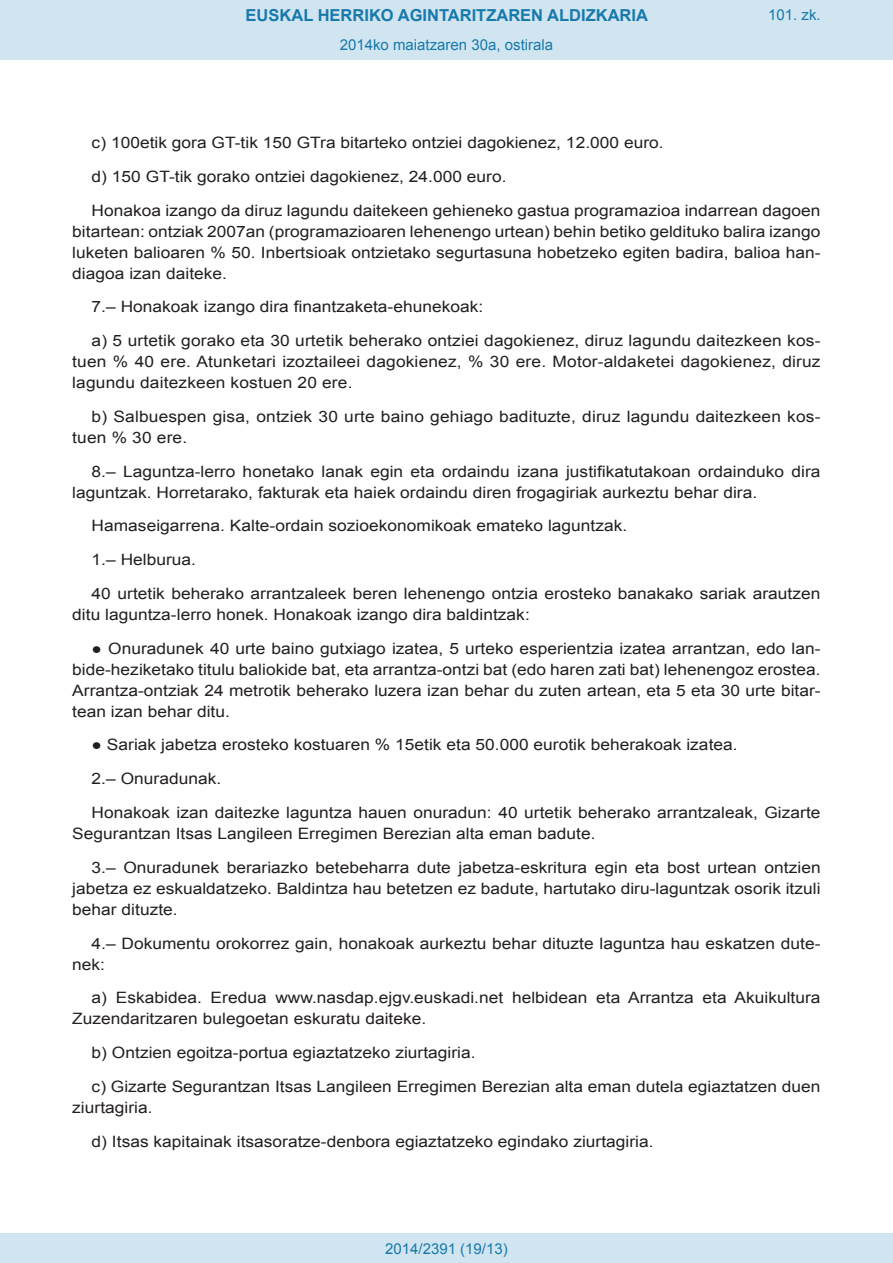
<style>
.page{position:relative;width:893px;height:1263px;background:#fff}
.page>*{position:absolute;margin:0;border:0;box-sizing:border-box;transform-origin:0 0}
.t1{font:700 16.5px "Arial";color:#1879ad}
.BOPVDetalle{font:15.6px/21px "Arial";color:#231f20;scale:1.11 1}
.Paginacion_Centro{font:15px "Arial";color:#1879ad}
</style>
<div class="page">
<div style="left:0;top:0;width:893px;height:60px;background:#d0e5f0"></div>
<div style="left:0;top:1233px;width:893px;height:30px;background:#d0e5f0"></div>
<p class="t1" style="left:246px;top:4px;width:404px">EUSKAL HERRIKO AGINTARITZAREN ALDIZKARIA</p>
<p class="Paginacion_Centro" style="left:340px;top:35px;width:215px">2014ko maiatzaren 30a, ostirala</p>
<p class="Paginacion_Centro" style="left:768px;top:5px;width:54px">101. zk.</p>
<p class="BOPVDetalle" style="left:92px;top:132px;width:517px">c) 100etik gora GT-tik 150 GTra bitarteko ontziei dagokienez, 12.000 euro.</p>
<p class="BOPVDetalle" style="left:92px;top:166px;width:375px">d) 150 GT-tik gorako ontziei dagokienez, 24.000 euro.</p>
<p class="BOPVDetalle" style="left:72px;top:200px;width:676px;text-align:justify;text-indent:19px">Honakoa izango da diruz lagundu daitekeen gehieneko gastua programazioa indarrean dagoen bitartean: ontziak 2007an (programazioaren lehenengo urtean) behin betiko geldituko balira izango luketen balioaren % 50. Inbertsioak ontzietako segurtasuna hobetzeko egiten badira, balioa han&shy;diagoa izan daiteke.</p>
<p class="BOPVDetalle" style="left:92px;top:297px;width:354px">7.– Honakoak izango dira finantzaketa-ehunekoak:</p>
<p class="BOPVDetalle" style="left:72px;top:330px;width:676px;text-align:justify;text-indent:19px">a) 5 urtetik gorako eta 30 urtetik beherako ontziei dagokienez, diruz lagundu daitezkeen kos&shy;tuen % 40 ere. Atunketari izoztaileei dagokienez, % 30 ere. Motor-aldaketei dagokienez, diruz lagundu daitezkeen kostuen 20 ere.</p>
<p class="BOPVDetalle" style="left:72px;top:406px;width:676px;text-indent:19px">b) Salbuespen gisa, ontziek 30 urte baino gehiago badituzte, diruz lagundu daitezkeen kos&shy;tuen % 30 ere.</p>
<p class="BOPVDetalle" style="left:72px;top:461px;width:676px;text-indent:19px">8.– Laguntza-lerro honetako lanak egin eta ordaindu izana justifikatutakoan ordainduko dira laguntzak. Horretarako, fakturak eta haiek ordaindu diren frogagiriak aurkeztu behar dira.</p>
<p class="BOPVDetalle" style="left:92px;top:516px;width:484px">Hamaseigarrena. Kalte-ordain sozioekonomikoak emateko laguntzak.</p>
<p class="BOPVDetalle" style="left:92px;top:549px;width:96px">1.– Helburua.</p>
<p class="BOPVDetalle" style="left:72px;top:583px;width:676px;text-indent:19px">40 urtetik beherako arrantzaleek beren lehenengo ontzia erosteko banakako sariak arautzen ditu laguntza-lerro honek. Honakoak izango dira baldintzak:</p>
<p class="BOPVDetalle" style="left:72px;top:638px;width:676px;text-align:justify;text-indent:19px">● Onuradunek 40 urte baino gutxiago izatea, 5 urteko esperientzia izatea arrantzan, edo lan&shy;bide-heziketako titulu baliokide bat, eta arrantza-ontzi bat (edo haren zati bat) lehenengoz erostea.<br>Arrantza-ontziak 24 metrotik beherako luzera izan behar du zuten artean, eta 5 eta 30 urte bitar&shy;tean izan behar ditu.</p>
<p class="BOPVDetalle" style="left:92px;top:735px;width:583px">● Sariak jabetza erosteko kostuaren % 15etik eta 50.000 eurotik beherakoak izatea.</p>
<p class="BOPVDetalle" style="left:92px;top:768px;width:118px">2.– Onuradunak.</p>
<p class="BOPVDetalle" style="left:72px;top:802px;width:676px;text-indent:19px">Honakoak izan daitezke laguntza hauen onuradun: 40 urtetik beherako arrantzaleak, Gizarte<br>Segurantzan Itsas Langileen Erregimen Berezian alta eman badute.</p>
<p class="BOPVDetalle" style="left:72px;top:857px;width:676px;text-align:justify;text-indent:19px">3.– Onuradunek berariazko betebeharra dute jabetza-eskritura egin eta bost urtean ontzien jabetza ez eskualdatzeko. Baldintza hau betetzen ez badute, hartutako diru-laguntzak osorik itzuli behar dituzte.</p>
<p class="BOPVDetalle" style="left:72px;top:933px;width:676px;text-indent:19px">4.– Dokumentu orokorrez gain, honakoak aurkeztu behar dituzte laguntza hau eskatzen dute&shy;nek:</p>
<p class="BOPVDetalle" style="left:72px;top:987px;width:676px;text-indent:19px">a) Eskabidea. Eredua www.nasdap.ejgv.euskadi.net helbidean eta Arrantza eta Akuikultura<br>Zuzendaritzaren bulegoetan eskuratu daiteke.</p>
<p class="BOPVDetalle" style="left:92px;top:1042px;width:347px">b) Ontzien egoitza-portua egiaztatzeko ziurtagiria.</p>
<p class="BOPVDetalle" style="left:72px;top:1076px;width:676px;text-indent:19px">c) Gizarte Segurantzan Itsas Langileen Erregimen Berezian alta eman dutela egiaztatzen duen ziurtagiria.</p>
<p class="BOPVDetalle" style="left:92px;top:1131px;width:508px">d) Itsas kapitainak itsasoratze-denbora egiaztatzeko egindako ziurtagiria.</p>
<p class="Paginacion_Centro" style="left:385px;top:1238px;width:124px">2014/2391 (19/13)</p>
</div>
